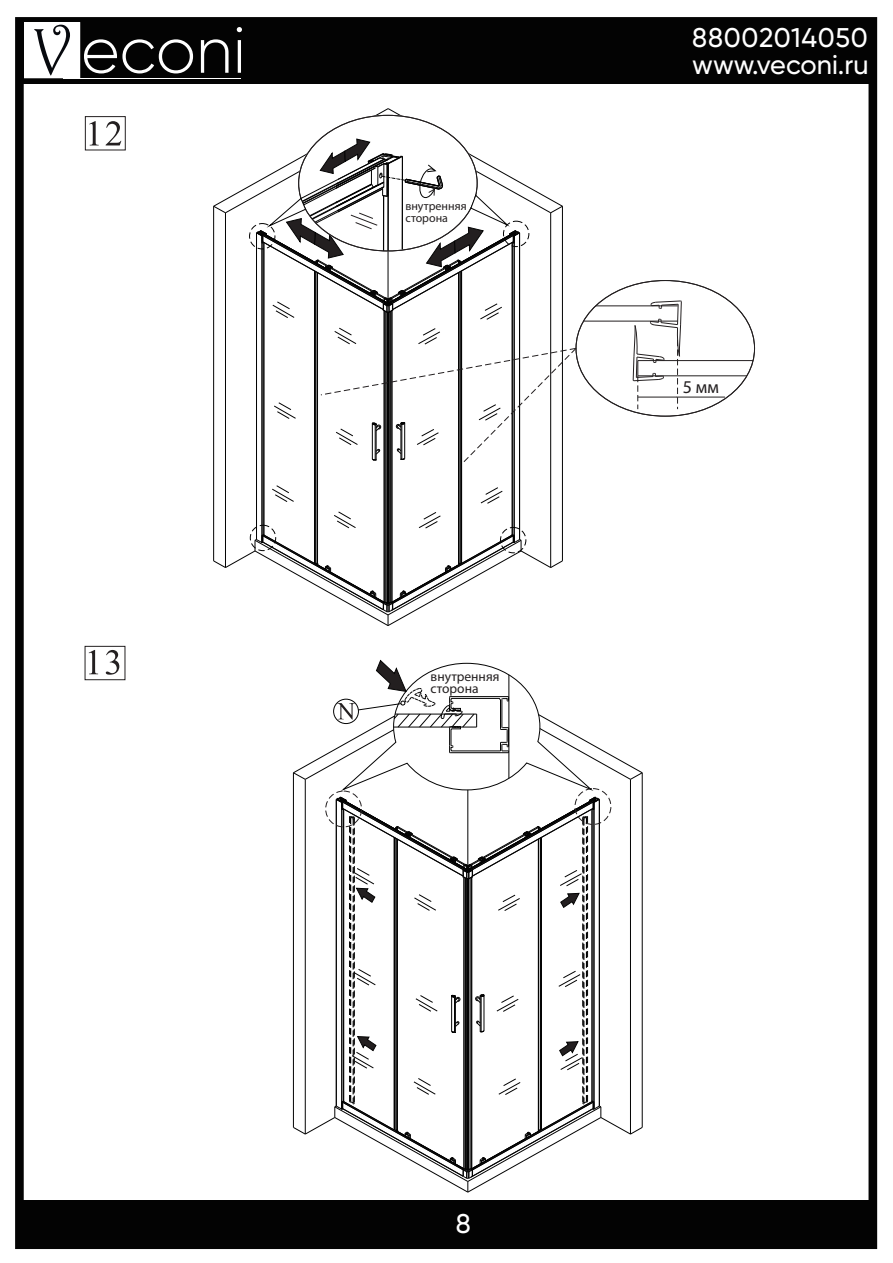
<style>
.page{position:relative;width:893px;height:1263px;background:#fff}
.page>*{position:absolute;margin:0;border:0;box-sizing:border-box;transform-origin:0 0}
.t1{font:500 27px/27px "Gilroy";letter-spacing:.015em;color:#fff}
.t2{font:18px "Myriad Pro";color:#231f20}
.t3{font:13.5px/12px "Myriad Pro";color:#231f20}
.t4{font:12px/12px "Myriad Pro";color:#231f20}
</style>
<div class="page">
<div style="left:22px;top:23px;width:848px;height:61px;background:#030303"></div>
<div style="left:15px;top:17px;width:862px;height:1232px;border:9px solid #030303"></div>
<svg style="left:24px;top:22px;width:169px;height:56px"></svg>
<svg style="left:201px;top:39px;width:28px;height:34px"></svg>
<svg style="left:237px;top:27px;width:5px;height:46px"></svg>
<hr style="left:64px;top:78px;width:177px;height:1px;background:#fff">
<div style="left:17px;top:1200px;width:856px;height:42px;background:#030303"></div>
<div style="left:85px;top:646px;width:40px;height:34px;border:1px solid #231f20"></div>
<svg style="left:89px;top:650px;width:30px;height:25px"></svg>
<svg style="left:274px;top:402px;width:22px;height:17px"></svg>
<svg style="left:480px;top:487px;width:23px;height:17px"></svg>
<svg style="left:272px;top:485px;width:22px;height:17px"></svg>
<hr style="left:385px;top:311px;width:1px;height:291px;background:#030303">
<hr style="left:387px;top:312px;width:1px;height:291px;background:#030303">
<hr style="left:315px;top:271px;width:1px;height:293px;background:#030303">
<hr style="left:262px;top:236px;width:1px;height:307px;background:#030303">
<hr style="left:390px;top:311px;width:1px;height:291px;background:#030303">
<hr style="left:389px;top:312px;width:1px;height:291px;background:#030303">
<hr style="left:388px;top:312px;width:1px;height:291px;background:#030303">
<hr style="left:460px;top:271px;width:1px;height:293px;background:#030303">
<hr style="left:514px;top:236px;width:1px;height:307px;background:#030303">
<hr style="left:562px;top:206px;width:1px;height:355px;background:#030303">
<hr style="left:550px;top:213px;width:1px;height:354px;background:#030303">
<hr style="left:384px;top:311px;width:1px;height:291px;background:#030303">
<hr style="left:314px;top:271px;width:1px;height:292px;background:#030303">
<hr style="left:317px;top:272px;width:1px;height:291px;background:#030303">
<hr style="left:264px;top:242px;width:1px;height:292px;background:#030303">
<hr style="left:256px;top:233px;width:1px;height:306px;background:#030303">
<hr style="left:392px;top:311px;width:1px;height:291px;background:#030303">
<hr style="left:458px;top:272px;width:1px;height:291px;background:#030303">
<hr style="left:461px;top:271px;width:1px;height:292px;background:#030303">
<hr style="left:519px;top:233px;width:1px;height:306px;background:#030303">
<hr style="left:512px;top:242px;width:1px;height:292px;background:#030303">
<hr style="left:213px;top:206px;width:1px;height:355px;background:#030303">
<hr style="left:225px;top:213px;width:1px;height:354px;background:#030303">
<svg style="left:213px;top:511px;width:350px;height:115px"></svg>
<div style="left:250px;top:525px;width:26px;height:26px;border:1px dashed #030303;border-radius:50%"></div>
<div style="left:500px;top:527px;width:26px;height:26px;border:1px dashed #030303;border-radius:50%"></div>
<hr style="left:638px;top:360px;width:115px;height:1px;background:#231f20">
<hr style="left:638px;top:375px;width:109px;height:1px;background:#231f20">
<hr style="left:596px;top:306px;width:82px;height:1px;background:#231f20">
<hr style="left:583px;top:321px;width:95px;height:1px;background:#231f20">
<hr style="left:676px;top:397px;width:49px;height:1px;background:#231f20">
<svg style="left:632px;top:300px;width:50px;height:109px"></svg>
<svg style="left:213px;top:108px;width:350px;height:212px"></svg>
<svg style="left:89px;top:121px;width:32px;height:24px"></svg>
<div style="left:85px;top:116px;width:41px;height:34px;border:1px solid #231f20"></div>
<svg style="left:293px;top:659px;width:350px;height:534px"></svg>
<svg style="left:320px;top:327px;width:257px;height:137px"></svg>
<p class="t4" style="left:405px;top:200px;width:63px">внутренняя сторона</p>
<p class="t3" style="left:431px;top:670px;width:70px">внутренняя сторона</p>
<p class="t1" style="left:692px;top:23px;width:178px">88002014050 www.veconi.ru</p>
<p class="t2" style="left:683px;top:376px;width:38px">5 мм</p>
<p class="t1" style="left:456px;top:1210px;width:16px">8</p>
</div>
